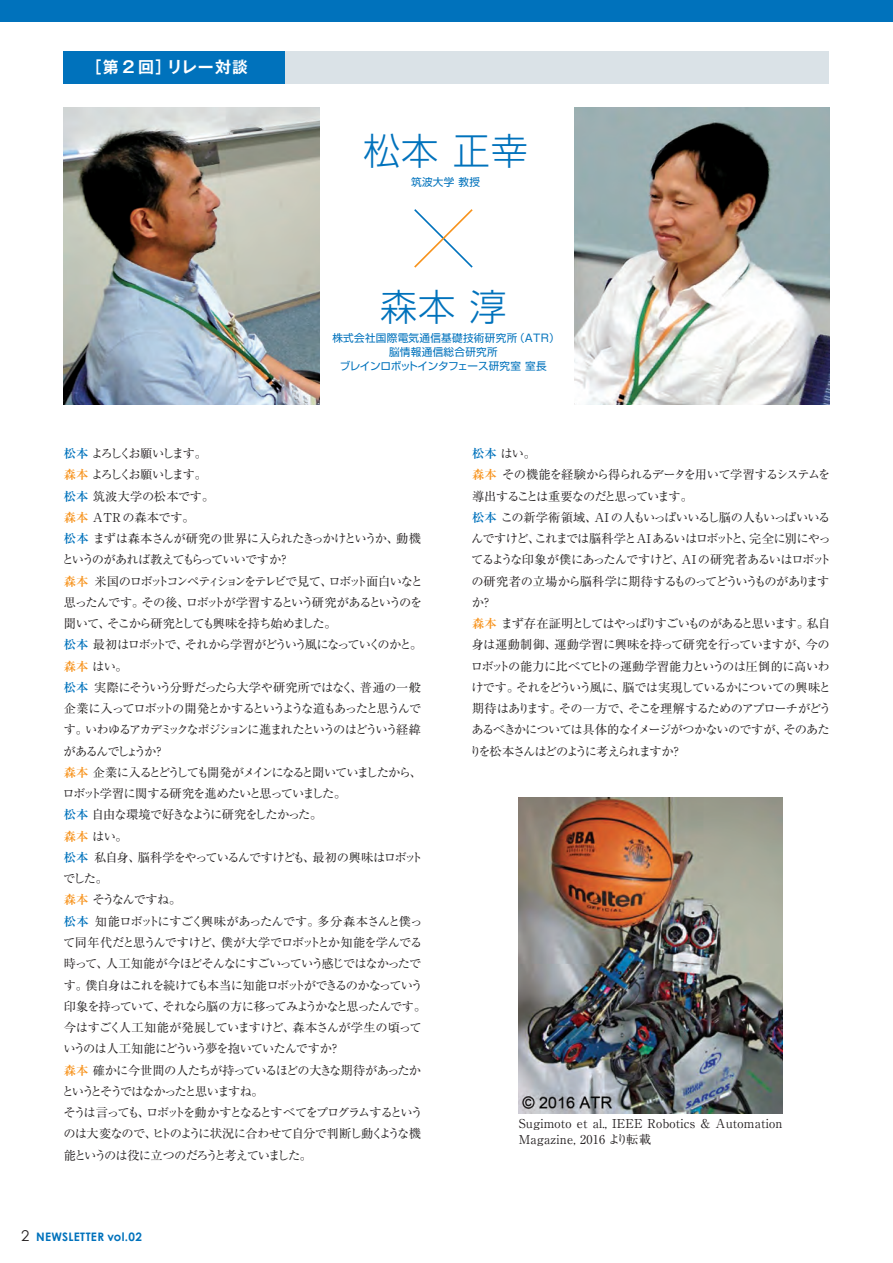
<style>
.page{position:relative;width:893px;height:1263px;background:#fff}
.page>*{position:absolute;margin:0;border:0;box-sizing:border-box;transform-origin:0 0}
.t1{font:300 37.2px "Shin Go Pr 6";color:#0072bc}
.t2{font:700 15.9px "Gothic MB101 Pr 6 De";letter-spacing:.075em;color:#fff}
.対談テキスト{font:12.15px/21.3px "Ryumin Pro";letter-spacing:-.08em;color:#231f20}
.対談テキスト-2{font:12.15px/21.3px "Ryumin Pro";letter-spacing:-.12em;color:#231f20}
.対談テキスト-3{font:12.15px/15.9px "Ryumin Pro";letter-spacing:.015em;color:#231f20}
.対談テキスト-4{font:12.15px/21.3px "Ryumin Pro";letter-spacing:-.105em;color:#231f20}
.対談テキスト-5{font:12.15px "Ryumin Pro";letter-spacing:-.14em;color:#231f20}
.対談テキスト-6{font:12.15px "Ryumin Pro";letter-spacing:-.135em;color:#231f20}
.対談テキスト-7{font:12.15px "Ryumin Pro";letter-spacing:-.195em;color:#231f20}
.対談テキスト-8{font:12.15px "Ryumin Pro";letter-spacing:-.005em;color:#231f20}
.対談テキスト-9{font:12.15px "Ryumin Pro";letter-spacing:-.1em;color:#231f20}
.ページ番号{font:700 11.7px "Century Gothic";letter-spacing:.025em;color:#0072bc}
.t3{font:10.65px/13.8px "Shin Go Pr 6";letter-spacing:.025em;color:#0072bc;text-align:center}
.s1{font-weight:700;color:#0072bc}
.s2{font-weight:700;color:#f7931d}
.s3{font-weight:400;font-size:14.85px;color:#231f20}
</style>
<div class="page">
<div style="left:0;top:0;width:893px;height:21px;background:#0072bc"></div>
<div style="left:223px;top:51px;width:606px;height:33px;background:#dae2e7"></div>
<div style="left:64px;top:51px;width:221px;height:33px;background:#0072bc"></div>
<img style="left:519px;top:797px;width:263px;height:316px">
<img style="left:64px;top:107px;width:256px;height:298px">
<img style="left:574px;top:107px;width:255px;height:298px">
<svg style="left:414px;top:209px;width:59px;height:59px"></svg>
<p class="t2" style="left:86px;top:54px;width:164px">［第2回］リレー対談</p>
<p class="t1" style="left:363px;top:120px;width:166px">松本 正幸</p>
<p class="t3" style="left:411px;top:174px;width:70px">筑波大学 教授</p>
<p class="t1" style="left:380px;top:277px;width:128px">森本 淳</p>
<p class="t3" style="left:332px;top:331px;width:229px">株式会社国際電気通信基礎技術研究所（ATR）脳情報通信総合研究所<br>ブレインロボットインタフェース研究室 室長</p>
<p class="対談テキスト-7" style="left:64px;top:444px;width:145px"><span class="s1">松本</span> よろしくお願いします。</p>
<p class="対談テキスト-7" style="left:64px;top:465px;width:145px"><span class="s2">森本</span> よろしくお願いします。</p>
<p class="対談テキスト-8" style="left:64px;top:486px;width:152px"><span class="s1">松本</span> 筑波大学の松本です。</p>
<p class="対談テキスト-3" style="left:64px;top:508px;width:133px"><span class="s2">森本</span> ATRの森本です。</p>
<p class="対談テキスト" style="left:62px;top:527px;width:361px"><span class="s1">松本</span> まずは森本さんが研究の世界に入られたきっかけというか、動機というのがあれば教えてもらっていいですか？</p>
<p class="対談テキスト" style="left:64px;top:569px;width:361px;text-align:justify"><span class="s2">森本</span> 米国のロボットコンペティションをテレビで見て、ロボット面白いなと思ったんです。その後、ロボットが学習するという研究があるというのを聞いて、そこから研究としても興味を持ち始めました。</p>
<p class="対談テキスト-5" style="left:64px;top:635px;width:360px"><span class="s1">松本</span> 最初はロボットで、それから学習がどういう風になっていくのかと。</p>
<p class="対談テキスト" style="left:64px;top:654px;width:66px"><span class="s2">森本</span> はい。</p>
<p class="対談テキスト" style="left:64px;top:676px;width:359px;text-align:justify"><span class="s1">松本</span> 実際にそういう分野だったら大学や研究所ではなく、普通の一般企業に入ってロボットの開発とかするというような道もあったと思うんです。いわゆるアカデミックなポジションに進まれたというのはどういう経緯があるんでしょうか？</p>
<p class="対談テキスト-6" style="left:64px;top:763px;width:360px"><span class="s2">森本</span> 企業に入るとどうしても開発がメインになると聞いていましたから、</p>
<p class="対談テキスト" style="left:63px;top:782px;width:285px">ロボット学習に関する研究を進めたいと思っていました。</p>
<p class="対談テキスト" style="left:64px;top:803px;width:260px"><span class="s1">松本</span> 自由な環境で好きなように研究をしたかった。</p>
<p class="対談テキスト" style="left:64px;top:825px;width:66px"><span class="s2">森本</span> はい。</p>
<p class="対談テキスト-4" style="left:63px;top:846px;width:361px"><span class="s1">松本</span> 私自身、脳科学をやっているんですけども、最初の興味はロボットでした。</p>
<p class="対談テキスト-9" style="left:64px;top:890px;width:119px"><span class="s2">森本</span> そうなんですね。</p>
<p class="対談テキスト" style="left:63px;top:910px;width:365px"><span class="s1">松本</span> 知能ロボットにすごく興味があったんです。多分森本さんと僕って同年代だと思うんですけど、僕が大学でロボットとか知能を学んでる時って、人工知能が今ほどそんなにすごいっていう感じではなかったです。僕自身はこれを続けても本当に知能ロボットができるのかなっていう印象を持っていて、それなら脳の方に移ってみようかなと思ったんです。</p>
<p class="対談テキスト" style="left:63px;top:1016px;width:360px">今はすごく人工知能が発展していますけど、森本さんが学生の頃っていうのは人工知能にどういう夢を抱いていたんですか？</p>
<p class="対談テキスト" style="left:62px;top:1058px;width:361px"><span class="s2">森本</span> 確かに今世間の人たちが持っているほどの大きな期待があったかというとそうではなかったと思いますね。</p>
<p class="対談テキスト-2" style="left:63px;top:1101px;width:361px">そうは言っても、ロボットを動かすとなるとすべてをプログラムするというのは大変なので、ヒトのように状況に合わせて自分で判断し動くような機能というのは役に立つのだろうと考えていました。　</p>
<p class="ページ番号" style="left:21px;top:1230px;width:122px"><span class="s3">2</span> NEWSLETTER vol.02</p>
<p class="対談テキスト" style="left:472px;top:442px;width:66px"><span class="s1">松本</span> はい。</p>
<p class="対談テキスト" style="left:472px;top:463px;width:360px"><span class="s2">森本</span> その機能を経験から得られるデータを用いて学習するシステムを導出することは重要なのだと思っています。</p>
<p class="対談テキスト" style="left:471px;top:506px;width:362px"><span class="s1">松本</span> この新学術領域、AI の人もいっぱいいるし脳の人もいっぱいいるんですけど、これまでは脳科学とAI あるいはロボットと、完全に別にやってるような印象が僕にあったんですけど、AI の研究者あるいはロボットの研究者の立場から脳科学に期待するものってどういうものがありますか？</p>
<p class="対談テキスト" style="left:470px;top:612px;width:363px"><span class="s2">森本</span> まず存在証明としてはやっぱりすごいものがあると思います。私自身は運動制御、運動学習に興味を持って研究を行っていますが、今のロボットの能力に比べてヒトの運動学習能力というのは圧倒的に高いわけです。それをどういう風に、脳では実現しているかについての興味と期待はあります。その一方で、そこを理解するためのアプローチがどうあるべきかについては具体的なイメージがつかないのですが、そのあたりを松本さんはどのように考えられますか？</p>
<p class="対談テキスト-3" style="left:519px;top:1115px;width:265px">Sugimoto et al., IEEE Robotics &amp; Automation<br>Magazine, 2016 より転載</p>
</div>
